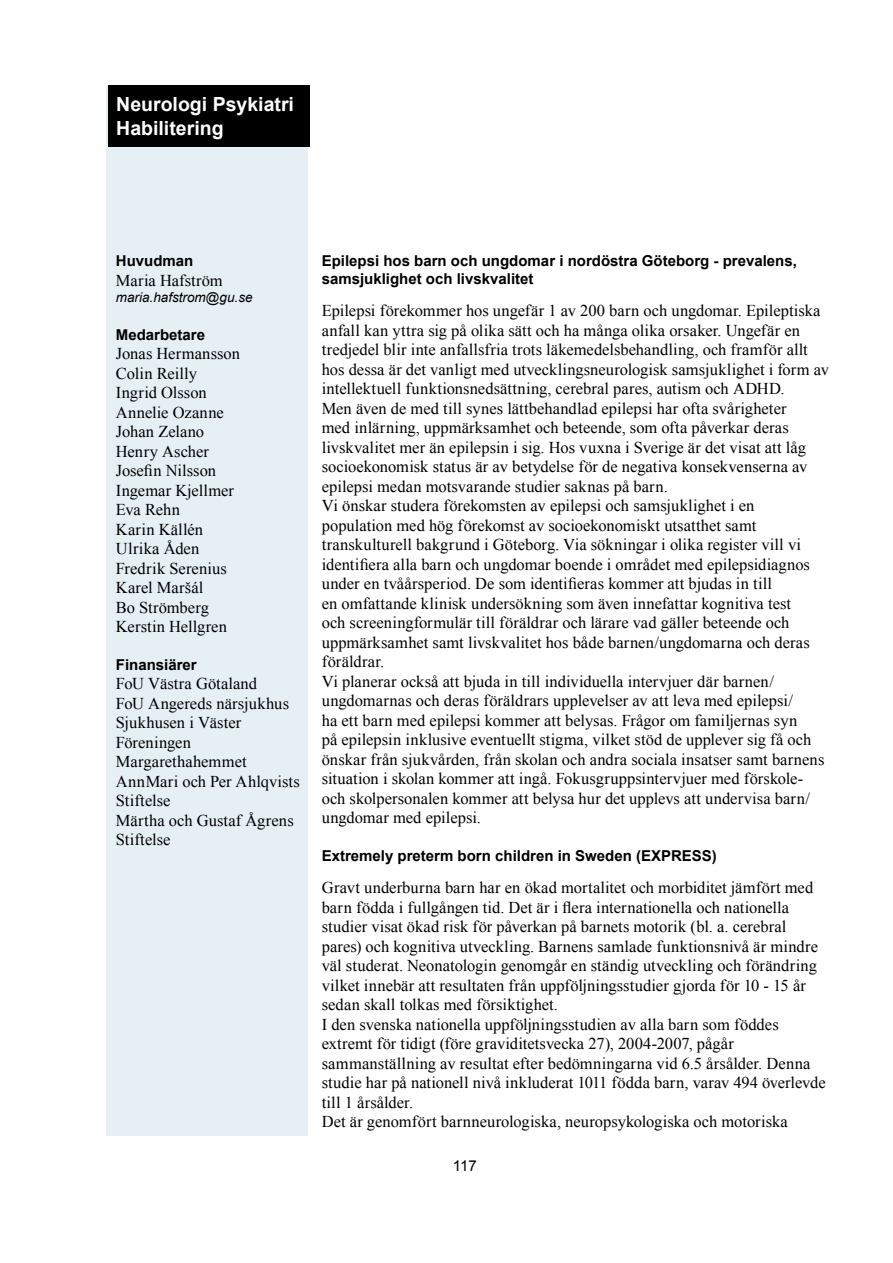
<style>
.page{position:relative;width:893px;height:1263px;background:#fff}
.page>*{position:absolute;margin:0;border:0;box-sizing:border-box;transform-origin:0 0}
.t1{font:700 19.5px/24px "Arial";color:#fff}
.t2{font:16.5px/19.5px "Times New Roman";letter-spacing:.005em;color:#000}
.t3{font:700 15px/18px "Arial";color:#000}
.t4{font:15px "Arial";color:#000}
.t5{font:italic 13.5px "Arial";color:#000}
</style>
<div class="page">
<div style="left:106px;top:85px;width:202px;height:1050px;background:#e6eff3"></div>
<div style="left:108px;top:85px;width:202px;height:62px;background:#000"></div>
<p class="t1" style="left:116px;top:93px;width:179px">Neurologi Psykiatri<br>Habilitering</p>
<p class="t3" style="left:116px;top:252px;width:79px">Huvudman</p>
<p class="t2" style="left:116px;top:270px;width:108px">Maria Hafström</p>
<p class="t5" style="left:116px;top:289px;width:138px">maria.hafstrom@gu.se</p>
<p class="t3" style="left:116px;top:326px;width:91px">Medarbetare</p>
<p class="t2" style="left:116px;top:344px;width:126px">Jonas Hermansson<br>Colin Reilly<br>Ingrid Olsson<br>Annelie Ozanne<br>Johan Zelano<br>Henry Ascher<br>Josefin Nilsson<br>Ingemar Kjellmer<br>Eva Rehn<br>Karin Källén<br>Ulrika Åden<br>Fredrik Serenius<br>Karel Maršál<br>Bo Strömberg<br>Kerstin Hellgren</p>
<p class="t3" style="left:116px;top:656px;width:82px">Finansiärer</p>
<p class="t2" style="left:116px;top:674px;width:185px">FoU Västra Götaland<br>FoU Angereds närsjukhus<br>Sjukhusen i Väster<br>Föreningen<br>Margarethahemmet<br>AnnMari och Per Ahlqvists<br>Stiftelse<br>Märtha och Gustaf Ågrens<br>Stiftelse</p>
<p class="t3" style="left:322px;top:252px;width:477px">Epilepsi hos barn och ungdomar i nordöstra Göteborg - prevalens, samsjuklighet och livskvalitet</p>
<p class="t2" style="left:322px;top:301px;width:509px">Epilepsi förekommer hos ungefär 1 av 200 barn och ungdomar. Epileptiska anfall kan yttra sig på olika sätt och ha många olika orsaker. Ungefär en tredjedel blir inte anfallsfria trots läkemedelsbehandling, och framför allt hos dessa är det vanligt med utvecklingsneurologisk samsjuklighet i form av intellektuell funktionsnedsättning, cerebral pares, autism och ADHD.<br>Men även de med till synes lättbehandlad epilepsi har ofta svårigheter<br>med inlärning, uppmärksamhet och beteende, som ofta påverkar deras livskvalitet mer än epilepsin i sig. Hos vuxna i Sverige är det visat att låg socioekonomisk status är av betydelse för de negativa konsekvenserna av epilepsi medan motsvarande studier saknas på barn.<br>Vi önskar studera förekomsten av epilepsi och samsjuklighet i en population med hög förekomst av socioekonomiskt utsatthet samt transkulturell bakgrund i Göteborg. Via sökningar i olika register vill vi identifiera alla barn och ungdomar boende i området med epilepsidiagnos under en tvåårsperiod. De som identifieras kommer att bjudas in till<br>en omfattande klinisk undersökning som även innefattar kognitiva test<br>och screeningformulär till föräldrar och lärare vad gäller beteende och uppmärksamhet samt livskvalitet hos både barnen/ungdomarna och deras föräldrar.<br>Vi planerar också att bjuda in till individuella intervjuer där barnen/ ungdomarnas och deras föräldrars upplevelser av att leva med epilepsi/<br>ha ett barn med epilepsi kommer att belysas. Frågor om familjernas syn<br>på epilepsin inklusive eventuellt stigma, vilket stöd de upplever sig få och önskar från sjukvården, från skolan och andra sociala insatser samt barnens situation i skolan kommer att ingå. Fokusgruppsintervjuer med förskole&shy;och skolpersonalen kommer att belysa hur det upplevs att undervisa barn/ ungdomar med epilepsi.</p>
<p class="t3" style="left:322px;top:847px;width:397px">Extremely preterm born children in Sweden (EXPRESS)</p>
<p class="t2" style="left:322px;top:878px;width:505px">Gravt underburna barn har en ökad mortalitet och morbiditet jämfört med barn födda i fullgången tid. Det är i flera internationella och nationella studier visat ökad risk för påverkan på barnets motorik (bl. a. cerebral pares) och kognitiva utveckling. Barnens samlade funktionsnivå är mindre väl studerat. Neonatologin genomgår en ständig utveckling och förändring vilket innebär att resultaten från uppföljningsstudier gjorda för 10 - 15 år sedan skall tolkas med försiktighet.<br>I den svenska nationella uppföljningsstudien av alla barn som föddes extremt för tidigt (före graviditetsvecka 27), 2004-2007, pågår sammanställning av resultat efter bedömningarna vid 6.5 årsålder. Denna studie har på nationell nivå inkluderat 1011 födda barn, varav 494 överlevde till 1 årsålder.<br>Det är genomfört barnneurologiska, neuropsykologiska och motoriska</p>
<p class="t4" style="left:453px;top:1155px;width:25px">117</p>
</div>
